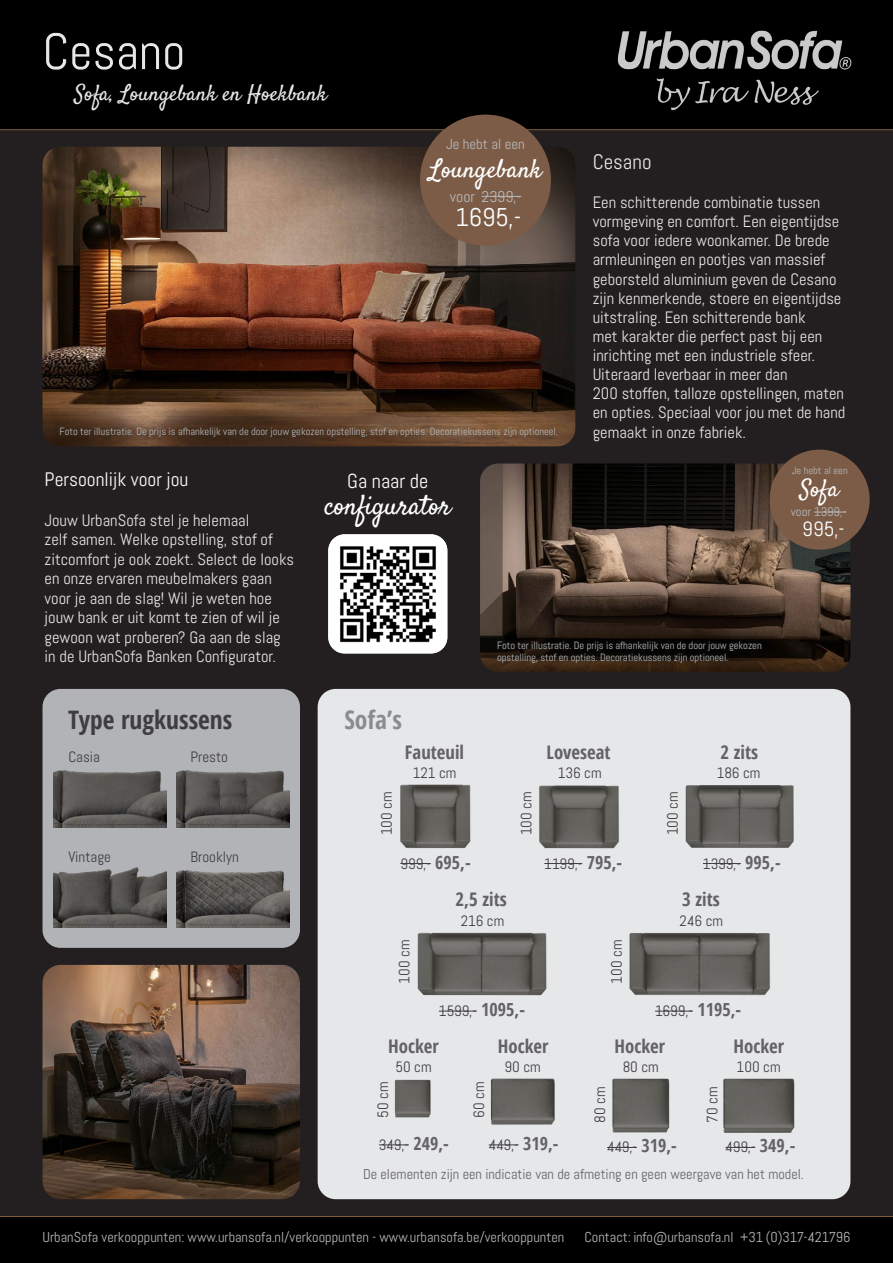
<style>
.page{position:relative;width:893px;height:1263px;background:#231f20}
.page>*{position:absolute;margin:0;border:0;box-sizing:border-box;transform-origin:0 0}
.t1{font:51px "Abel";color:#e6e7e9}
.t2{font:27.75px "Satisfy";letter-spacing:-.01em;color:#fff}
.t3{font:25.8px "Satisfy";color:#fff}
.t4{font:25.65px "Abel";color:#fff}
.t5{font:700 condensed 25.5px "Open Sans";color:#3e3e3f}
.t6{font:700 condensed 25.5px "Open Sans";color:#8a8c8f}
.t7{font:24px "Satisfy";color:#fff}
.t8{font:22.2px "Satisfy";color:#e6e7e9}
.t9{font:21px "Abel";color:#e6e7e9}
.t10{font:20.55px "Abel";color:#fff}
.t11{font:20.25px "Abel";color:#fff}
.t12{font:19.5px "Abel";color:#fff}
.t13{font:700 condensed 18.75px "Open Sans";color:#636366}
.t14{font:16.5px/19px "Abel";color:#e6e7e9}
.t15{font:15.6px "Abel";color:#b6b9bb}
.t16{font:15px "Abel";color:#3e3e3f}
.t17{font:14.4px "Abel";color:#b6b9bb}
.t18{font:14.25px "Abel";color:#636366}
.t19{font:12.45px "Abel";color:#b6b9bb}
.t20{font:10.5px/12.6px "Abel";letter-spacing:-.005em;color:#b6b9bb}
.t21{font:10.35px "Abel";color:#b6b9bb}
.s1{font-size:22.65px}
.s2{font-family:"Open Sans";font-weight:700;font-stretch:condensed;font-size:18px;color:#636366}
</style>
<div class="page">
<div style="left:0;top:0;width:893px;height:130px;background:#000001"></div>
<img style="left:617px;top:30px;width:235px;height:81px">
<hr style="left:0;top:129px;width:893px;height:1px;background:#805c3b">
<div style="left:43px;top:689px;width:257px;height:259px;background:#b2b3b7;border-radius:18px"></div>
<img style="left:43px;top:965px;width:257px;height:234px">
<img style="left:176px;top:770px;width:113px;height:57px">
<img style="left:53px;top:770px;width:113px;height:57px">
<img style="left:53px;top:867px;width:113px;height:61px">
<img style="left:176px;top:870px;width:113px;height:58px">
<div style="left:318px;top:689px;width:532px;height:510px;background:#e6e7e9"></div>
<img style="left:43px;top:147px;width:532px;height:299px">
<img style="left:480px;top:463px;width:370px;height:209px">
<img style="left:328px;top:534px;width:119px;height:119px">
<img style="left:412px;top:923px;width:139px;height:77px">
<img style="left:682px;top:781px;width:116px;height:71px">
<img style="left:622px;top:926px;width:157px;height:77px">
<img style="left:531px;top:780px;width:97px;height:71px">
<img style="left:717px;top:1070px;width:83px;height:68px">
<img style="left:481px;top:1066px;width:84px;height:68px">
<img style="left:599px;top:1070px;width:83px;height:68px">
<img style="left:372px;top:1063px;width:83px;height:68px">
<hr style="left:544px;top:863px;width:38px;height:1px;background:#3e3e3f">
<hr style="left:703px;top:863px;width:38px;height:1px;background:#3e3e3f">
<hr style="left:439px;top:1011px;width:38px;height:1px;background:#3e3e3f">
<hr style="left:655px;top:1011px;width:38px;height:1px;background:#3e3e3f">
<hr style="left:725px;top:1147px;width:30px;height:1px;background:#3e3e3f">
<hr style="left:489px;top:1144px;width:30px;height:1px;background:#3e3e3f">
<hr style="left:607px;top:1147px;width:30px;height:1px;background:#3e3e3f">
<hr style="left:379px;top:1144px;width:30px;height:1px;background:#3e3e3f">
<img style="left:393px;top:779px;width:83px;height:71px">
<hr style="left:400px;top:863px;width:31px;height:1px;background:#3e3e3f">
<div style="left:0;top:1216px;width:893px;height:47px;background:#000001"></div>
<hr style="left:0;top:1216px;width:893px;height:1px;background:#805c3b">
<svg style="left:53px;top:422px;width:510px;height:22px;background:#593e29"></svg>
<svg style="left:491px;top:635px;width:277px;height:35px;background:#1b120b"></svg>
<div style="left:420px;top:115px;width:131px;height:131px;background:#7c5c47;border-radius:50%"></div>
<hr style="left:481px;top:196px;width:40px;height:1px;background:#b6b9bb">
<div style="left:770px;top:450px;width:100px;height:100px;background:#7c5c47;border-radius:50%"></div>
<hr style="left:814px;top:512px;width:32px;height:1px;background:#b6b9bb">
<h1 class="t1" style="left:43px;top:19px;width:144px">Cesano</h1>
<h3 class="t8" style="left:74px;top:79px;width:254px">Sofa, Loungebank en Hoekbank</h3>
<p class="t17" style="left:446px;top:135px;width:80px">Je hebt al een</p>
<h3 class="t3" style="left:429px;top:153px;width:114px">Loungebank</h3>
<p class="t15" style="left:450px;top:186px;width:73px">voor 2399,-</p>
<h3 class="t4" style="left:456px;top:201px;width:67px">1695,-</h3>
<p class="t20" style="left:60px;top:426px;width:500px">Foto ter illustratie. De prijs is afhankelijk van de door jouw gekozen opstelling, stof en opties. Decoratiekussens zijn optioneel.</p>
<p class="t9" style="left:593px;top:149px;width:60px">Cesano</p>
<p class="t14" style="left:593px;top:193px;width:254px">Een schitterende combinatie tussen vormgeving en comfort. Een eigentijdse sofa voor iedere woonkamer. De brede armleuningen en pootjes van massief geborsteld aluminium geven de Cesano zijn kenmerkende, stoere en eigentijdse uitstraling. Een schitterende bank<br>met karakter die perfect past bij een inrichting met een industriele sfeer.<br>Uiteraard leverbaar in meer dan<br>200 stoffen, talloze opstellingen, maten en opties. Speciaal voor jou met de hand gemaakt in onze fabriek.</p>
<p class="t12" style="left:45px;top:466px;width:145px">Persoonlijk voor jou</p>
<p class="t14" style="left:45px;top:511px;width:251px">Jouw UrbanSofa stel je helemaal<br>zelf samen. Welke opstelling, stof of zitcomfort je ook zoekt. Select de looks en onze ervaren meubelmakers gaan voor je aan de slag! Wil je weten hoe jouw bank er uit komt te zien of wil je gewoon wat proberen? Ga aan de slag in de UrbanSofa Banken Configurator.</p>
<p class="t11" style="left:347px;top:468px;width:83px">Ga naar de</p>
<h2 class="t2" style="left:325px;top:488px;width:128px">configurator</h2>
<p class="t21" style="left:792px;top:464px;width:58px">Je hebt al een</p>
<h3 class="t7" style="left:800px;top:474px;width:40px">So<span class="s1">f</span>a</h3>
<p class="t19" style="left:791px;top:504px;width:57px">voor 1399,-</p>
<p class="t10" style="left:802px;top:516px;width:44px">995,-</p>
<p class="t20" style="left:497px;top:639px;width:266px">Foto ter illustratie. De prijs is afhankelijk van de door jouw gekozen opstelling, stof en opties. Decoratiekussens zijn optioneel.</p>
<h3 class="t5" style="left:68px;top:701px;width:166px">Type rugkussens</h3>
<h3 class="t6" style="left:344px;top:701px;width:59px">Sofa’s</h3>
<p class="t16" style="left:68px;top:747px;width:33px">Casia</p>
<p class="t16" style="left:190px;top:747px;width:39px">Presto</p>
<p class="t16" style="left:68px;top:848px;width:44px">Vintage</p>
<p class="t16" style="left:190px;top:848px;width:50px">Brooklyn</p>
<p class="t13" style="left:405px;top:739px;width:61px">Fauteuil</p>
<p class="t13" style="left:546px;top:739px;width:66px">Loveseat</p>
<p class="t13" style="left:720px;top:739px;width:39px">2 zits</p>
<p class="t16" style="left:377px;top:835px;width:46px;rotate:-90deg">100 cm</p>
<p class="t16" style="left:413px;top:763px;width:45px">121 cm</p>
<p class="t16" style="left:400px;top:854px;width:72px">999,- <span class="s2">695,-</span></p>
<p class="t16" style="left:558px;top:763px;width:45px">136 cm</p>
<p class="t16" style="left:717px;top:763px;width:45px">186 cm</p>
<p class="t16" style="left:517px;top:835px;width:46px;rotate:-90deg">100 cm</p>
<p class="t16" style="left:663px;top:835px;width:46px;rotate:-90deg">100 cm</p>
<p class="t16" style="left:544px;top:854px;width:79px">1199,- <span class="s2">795,-</span></p>
<p class="t16" style="left:703px;top:854px;width:79px">1399,- <span class="s2">995,-</span></p>
<p class="t13" style="left:455px;top:886px;width:53px">2,5 zits</p>
<p class="t13" style="left:682px;top:886px;width:39px">3 zits</p>
<p class="t16" style="left:461px;top:911px;width:45px">216 cm</p>
<p class="t16" style="left:680px;top:911px;width:45px">246 cm</p>
<p class="t16" style="left:395px;top:984px;width:46px;rotate:-90deg">100 cm</p>
<p class="t16" style="left:607px;top:984px;width:46px;rotate:-90deg">100 cm</p>
<p class="t16" style="left:439px;top:1001px;width:88px">1599,- <span class="s2">1095,-</span></p>
<p class="t16" style="left:655px;top:1001px;width:88px">1699,- <span class="s2">1195,-</span></p>
<p class="t13" style="left:388px;top:1033px;width:52px">Hocker</p>
<p class="t13" style="left:498px;top:1033px;width:52px">Hocker</p>
<p class="t13" style="left:614px;top:1033px;width:52px">Hocker</p>
<p class="t13" style="left:734px;top:1033px;width:52px">Hocker</p>
<p class="t16" style="left:395px;top:1057px;width:38px">50 cm</p>
<p class="t16" style="left:504px;top:1057px;width:38px">90 cm</p>
<p class="t16" style="left:623px;top:1057px;width:38px">80 cm</p>
<p class="t16" style="left:737px;top:1057px;width:46px">100 cm</p>
<p class="t16" style="left:373px;top:1118px;width:38px;rotate:-90deg">50 cm</p>
<p class="t16" style="left:470px;top:1118px;width:38px;rotate:-90deg">60 cm</p>
<p class="t16" style="left:590px;top:1123px;width:38px;rotate:-90deg">80 cm</p>
<p class="t16" style="left:703px;top:1123px;width:38px;rotate:-90deg">70 cm</p>
<p class="t16" style="left:379px;top:1135px;width:71px">349,- <span class="s2">249,-</span></p>
<p class="t16" style="left:489px;top:1135px;width:71px">449,- <span class="s2">319,-</span></p>
<p class="t16" style="left:607px;top:1138px;width:71px">449,- <span class="s2">319,-</span></p>
<p class="t16" style="left:725px;top:1138px;width:71px">499,- <span class="s2">349,-</span></p>
<p class="t18" style="left:363px;top:1165px;width:442px">De elementen zijn een indicatie van de afmeting en geen weergave van het model.</p>
<p class="t17" style="left:43px;top:1228px;width:523px">UrbanSofa verkooppunten: www.urbansofa.nl/verkooppunten - www.urbansofa.be/verkooppunten</p>
<p class="t17" style="left:585px;top:1228px;width:267px">Contact: info@urbansofa.nl +31 (0)317-421796</p>
</div>
